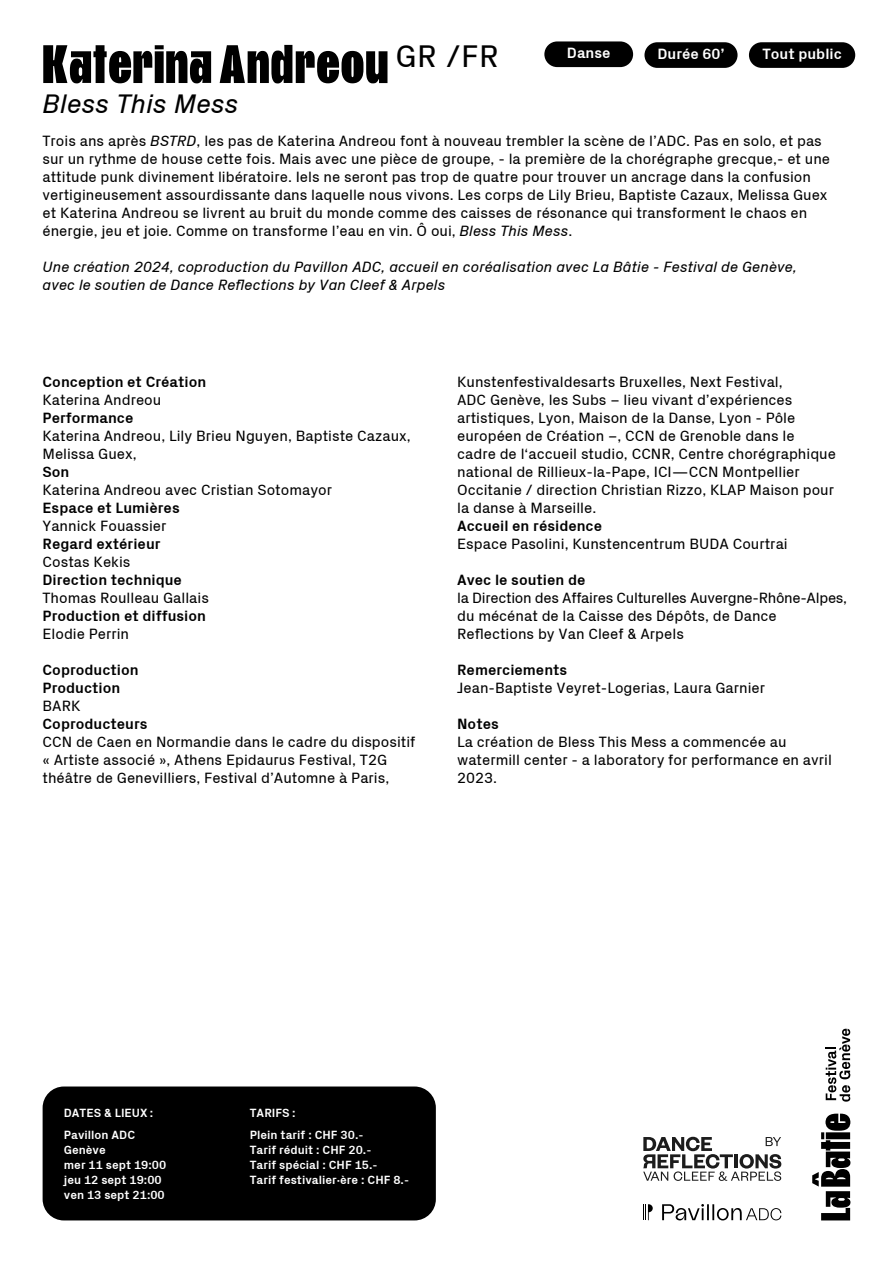
<style>
.page{position:relative;width:893px;height:1263px;background:#fff}
.page>*{position:absolute;margin:0;border:0;box-sizing:border-box;transform-origin:0 0}
.t1{font:54px "Git Sans";letter-spacing:.02em;color:#000}
.t2{font:italic 27px "Px Grotesk";color:#000}
.t3{font:15px/18px "Px Grotesk";color:#000}
.t4{font:700 15px/18px "Px Grotesk";color:#000}
.t5{font:italic 15px/18px "Px Grotesk";color:#000}
.t6{font:700 15px "Px Grotesk";color:#fff}
.t7{font:700 12px/15px "Px Grotesk";color:#fff}
.s1{font-style:italic}
</style>
<div class="page">
<svg style="left:812px;top:1114px;width:39px;height:106px"></svg>
<svg style="left:826px;top:1029px;width:24px;height:73px"></svg>
<div style="left:544px;top:41px;width:89px;height:26px;background:#000;border-radius:13px"></div>
<div style="left:644px;top:42px;width:94px;height:26px;background:#000;border-radius:13px"></div>
<div style="left:749px;top:42px;width:106px;height:26px;background:#000;border-radius:13px"></div>
<div style="left:43px;top:1086px;width:393px;height:134px;background:#000;border-radius:21px"></div>
<svg style="left:662px;top:1204px;width:119px;height:16px"></svg>
<svg style="left:643px;top:1204px;width:10px;height:16px"></svg>
<svg style="left:643px;top:1137px;width:138px;height:44px"></svg>
<h1 class="t1" style="left:43px;top:39px;width:458px">Katerina Andreou <sup>GR</sup> <sup>/FR</sup></h1>
<h2 class="t2" style="left:43px;top:89px;width:198px">Bless This Mess</h2>
<p class="t3" style="left:43px;top:132px;width:789px">Trois ans après <span class="s1">BSTRD</span>, les pas de Katerina Andreou font à nouveau trembler la scène de l’ADC. Pas en solo, et pas sur un rythme de house cette fois. Mais avec une pièce de groupe, - la première de la chorégraphe grecque,- et une attitude punk divinement libératoire. Iels ne seront pas trop de quatre pour trouver un ancrage dans la confusion vertigineusement assourdissante dans laquelle nous vivons. Les corps de Lily Brieu, Baptiste Cazaux, Melissa Guex et Katerina Andreou se livrent au bruit du monde comme des caisses de résonance qui transforment le chaos en énergie, jeu et joie. Comme on transforme l’eau en vin. Ô oui, <span class="s1">Bless This Mess</span>.</p>
<p class="t5" style="left:43px;top:258px;width:756px">Une création 2024, coproduction du Pavillon ADC, accueil en coréalisation avec La Bâtie - Festival de Genève, avec le soutien de Dance Reflections by Van Cleef &amp; Arpels</p>
<p class="t6" style="left:567px;top:44px;width:45px">Danse</p>
<p class="t6" style="left:657px;top:45px;width:69px">Durée 60’</p>
<p class="t6" style="left:762px;top:45px;width:81px">Tout public</p>
<p class="t4" style="left:43px;top:372px;width:165px">Conception et Création</p>
<p class="t3" style="left:43px;top:390px;width:120px">Katerina Andreou</p>
<p class="t4" style="left:43px;top:408px;width:92px">Performance</p>
<p class="t3" style="left:43px;top:426px;width:370px">Katerina Andreou, Lily Brieu Nguyen, Baptiste Cazaux,<br>Melissa Guex,</p>
<p class="t4" style="left:43px;top:462px;width:29px">Son</p>
<p class="t3" style="left:43px;top:480px;width:291px">Katerina Andreou avec Cristian Sotomayor</p>
<p class="t4" style="left:43px;top:498px;width:139px">Espace et Lumières</p>
<p class="t3" style="left:43px;top:516px;width:126px">Yannick Fouassier</p>
<p class="t4" style="left:43px;top:534px;width:120px">Regard extérieur</p>
<p class="t3" style="left:43px;top:552px;width:90px">Costas Kekis</p>
<p class="t4" style="left:43px;top:570px;width:141px">Direction technique</p>
<p class="t3" style="left:43px;top:588px;width:168px">Thomas Roulleau Gallais</p>
<p class="t4" style="left:43px;top:606px;width:165px">Production et diffusion</p>
<p class="t3" style="left:43px;top:624px;width:88px">Elodie Perrin</p>
<p class="t4" style="left:43px;top:660px;width:98px">Coproduction<br>Production</p>
<p class="t3" style="left:43px;top:696px;width:39px">BARK</p>
<p class="t4" style="left:43px;top:714px;width:107px">Coproducteurs</p>
<p class="t3" style="left:43px;top:732px;width:374px">CCN de Caen en Normandie dans le cadre du dispositif « Artiste associé », Athens Epidaurus Festival, T2G théâtre de Genevilliers, Festival d’Automne à Paris,</p>
<p class="t3" style="left:457px;top:372px;width:380px">Kunstenfestivaldesarts Bruxelles, Next Festival,<br>ADC Genève, les Subs – lieu vivant d’expériences artistiques, Lyon, Maison de la Danse, Lyon - Pôle européen de Création –, CCN de Grenoble dans le cadre de l‘accueil studio, CCNR, Centre chorégraphique national de Rillieux-la-Pape, ICI—CCN Montpellier Occitanie / direction Christian Rizzo, KLAP Maison pour la danse à Marseille.</p>
<p class="t4" style="left:457px;top:516px;width:146px">Accueil en résidence</p>
<p class="t3" style="left:457px;top:534px;width:332px">Espace Pasolini, Kunstencentrum BUDA Courtrai</p>
<p class="t4" style="left:457px;top:570px;width:130px">Avec le soutien de</p>
<p class="t3" style="left:457px;top:588px;width:392px">la Direction des Affaires Culturelles Auvergne-Rhône-Alpes, du mécénat de la Caisse des Dépôts, de Dance<br>Reflections by Van Cleef &amp; Arpels</p>
<p class="t4" style="left:457px;top:660px;width:112px">Remerciements</p>
<p class="t3" style="left:457px;top:678px;width:309px">Jean-Baptiste Veyret-Logerias, Laura Garnier</p>
<p class="t4" style="left:457px;top:714px;width:43px">Notes</p>
<p class="t3" style="left:457px;top:732px;width:376px">La création de Bless This Mess a commencée au watermill center - a laboratory for performance en avril<br>2023.</p>
<p class="t7" style="left:64px;top:1102px;width:91px;line-height:21.5px">DATES &amp; LIEUX :<br>Pavillon ADC</p>
<p class="t7" style="left:64px;top:1142px;width:104px">Genève<br>mer 11 sept 19:00 jeu 12 sept 19:00 ven 13 sept 21:00</p>
<p class="t7" style="left:250px;top:1102px;width:115px;line-height:21.5px">TARIFS :<br>Plein tarif : CHF 30.-</p>
<p class="t7" style="left:250px;top:1142px;width:161px">Tarif réduit : CHF 20.-<br>Tarif spécial : CHF 15.-<br>Tarif festivalier·ère : CHF 8.-</p>
</div>
